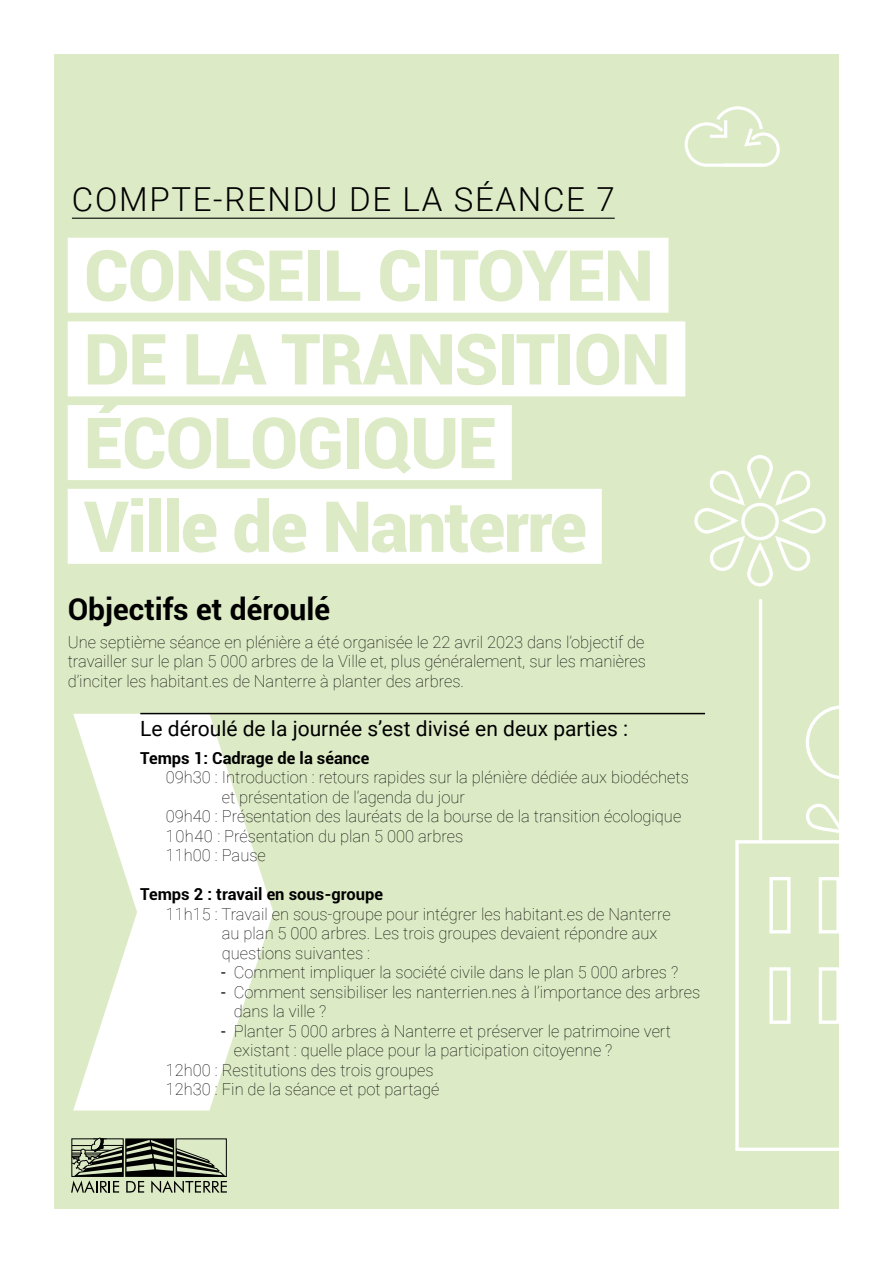
<style>
.page{position:relative;width:893px;height:1263px;background:#fff}
.page>*{position:absolute;margin:0;border:0;box-sizing:border-box;transform-origin:0 0}
.t1{font:900 70.5px/83.7px "Roboto";letter-spacing:-.02em;color:#dceac5}
.t2{font:300 33px "Roboto";letter-spacing:.05em;color:#000}
.t3{font:700 30px "Roboto";color:#000}
.t4{font:21px "Roboto";color:#000}
.t5{font:100 16.5px/19.5px "Roboto";color:#000}
.t6{font:700 16.5px "Roboto";color:#000}
.s1{font-weight:400}
</style>
<div class="page">
<div style="left:54px;top:54px;width:785px;height:1155px;background:#dceac5"></div>
<div style="left:68px;top:238px;width:600px;height:75px;background:#fff"></div>
<div style="left:68px;top:321px;width:617px;height:75px;background:#fff"></div>
<div style="left:68px;top:405px;width:444px;height:75px;background:#fff"></div>
<div style="left:68px;top:489px;width:534px;height:75px;background:#fff"></div>
<svg style="left:73px;top:714px;width:200px;height:396px;fill:#fff"></svg>
<hr style="left:72px;top:218px;width:543px;height:1px;background:#000">
<svg style="left:684px;top:106px;width:96px;height:61px"></svg>
<svg style="left:71px;top:1138px;width:156px;height:55px"></svg>
<div style="left:735px;top:840px;width:145px;height:311px;border:3px solid #fff"></div>
<div style="left:769px;top:877px;width:22px;height:56px;border:3px solid #fff"></div>
<div style="left:769px;top:967px;width:22px;height:57px;border:3px solid #fff"></div>
<div style="left:819px;top:877px;width:21px;height:56px;border:3px solid #fff"></div>
<div style="left:819px;top:967px;width:21px;height:57px;border:3px solid #fff"></div>
<hr style="left:840px;top:732px;width:4px;height:109px;background:#fff">
<hr style="left:759px;top:600px;width:3px;height:241px;background:#fff">
<div style="left:741px;top:503px;width:38px;height:37px;border:3px solid #fff;border-radius:50%"></div>
<div style="left:747px;top:455px;width:26px;height:42px;border:3px solid #fff;border-radius:11px"></div>
<div style="left:747px;top:544px;width:26px;height:42px;border:3px solid #fff;border-radius:11px"></div>
<svg style="left:775px;top:470px;width:36px;height:36px"></svg>
<svg style="left:710px;top:536px;width:35px;height:35px"></svg>
<svg style="left:775px;top:536px;width:36px;height:35px"></svg>
<svg style="left:710px;top:470px;width:35px;height:36px"></svg>
<div style="left:783px;top:508px;width:43px;height:26px;border:3px solid #fff;border-radius:11px"></div>
<div style="left:694px;top:508px;width:43px;height:26px;border:3px solid #fff;border-radius:11px"></div>
<svg style="left:805px;top:705px;width:34px;height:128px"></svg>
<hr style="left:140px;top:713px;width:565px;height:1px;background:#000">
<h2 class="t2" style="left:72px;top:176px;width:544px">COMPTE-RENDU DE LA SÉANCE 7</h2>
<h1 class="t1" style="left:84px;top:231px;width:588px">CONSEIL CITOYEN<br>DE LA TRANSITION<br>ÉCOLOGIQUE<br>Ville de Nanterre</h1>
<h3 class="t3" style="left:68px;top:588px;width:264px">Objectifs et déroulé</h3>
<p class="t5" style="left:68px;top:632px;width:580px;text-align:justify">Une septième séance en plénière a été organisée le 22 avril 2023 dans l’objectif de travailler sur le plan 5 000 arbres de la Ville et, plus généralement, sur les manières d’inciter les habitant.es de Nanterre à planter des arbres.</p>
<p class="t4" style="left:140px;top:713px;width:489px">Le déroulé de la journée s’est divisé en deux parties :</p>
<p class="t6" style="left:140px;top:746px;width:231px">Temps 1: Cadrage de la séance</p>
<p class="t5" style="left:166px;top:767px;width:525px">09h30 : Introduction : retours rapides sur la plénière dédiée aux biodéchets</p>
<p class="t5" style="left:222px;top:786px;width:245px">et présentation de l’agenda du jour</p>
<p class="t5" style="left:166px;top:806px;width:517px">09h40 : Présentation des lauréats de la bourse de la transition écologique</p>
<p class="t5" style="left:166px;top:825px;width:299px">10h40 : Présentation du plan 5 000 arbres</p>
<p class="t5" style="left:166px;top:845px;width:102px">11h00 : Pause</p>
<p class="t6" style="left:140px;top:883px;width:244px">Temps 2 : travail en sous-groupe</p>
<p class="t5" style="left:222px;top:903px;width:450px;text-indent:-56px">11h15 : Travail en sous-groupe pour intégrer les habitant.es de Nanterre au plan 5 000 arbres. Les trois groupes devaient répondre aux questions suivantes :</p>
<p class="t5" style="left:221px;top:962px;width:459px"><span class="s1">-</span> Comment impliquer la société civile dans le plan 5 000 arbres ?</p>
<p class="t5" style="left:234px;top:981px;width:468px;text-indent:-13px"><span class="s1">-</span> Comment sensibiliser les nanterrien.nes à l’importance des arbres dans la ville ?</p>
<p class="t5" style="left:221px;top:1020px;width:451px"><span class="s1">-</span> Planter 5 000 arbres à Nanterre et préserver le patrimoine vert</p>
<p class="t5" style="left:234px;top:1040px;width:380px">existant : quelle place pour la participation citoyenne ?</p>
<p class="t5" style="left:166px;top:1059px;width:269px">12h00 : Restitutions des trois groupes</p>
<p class="t5" style="left:166px;top:1079px;width:275px">12h30 : Fin de la séance et pot partagé</p>
</div>
